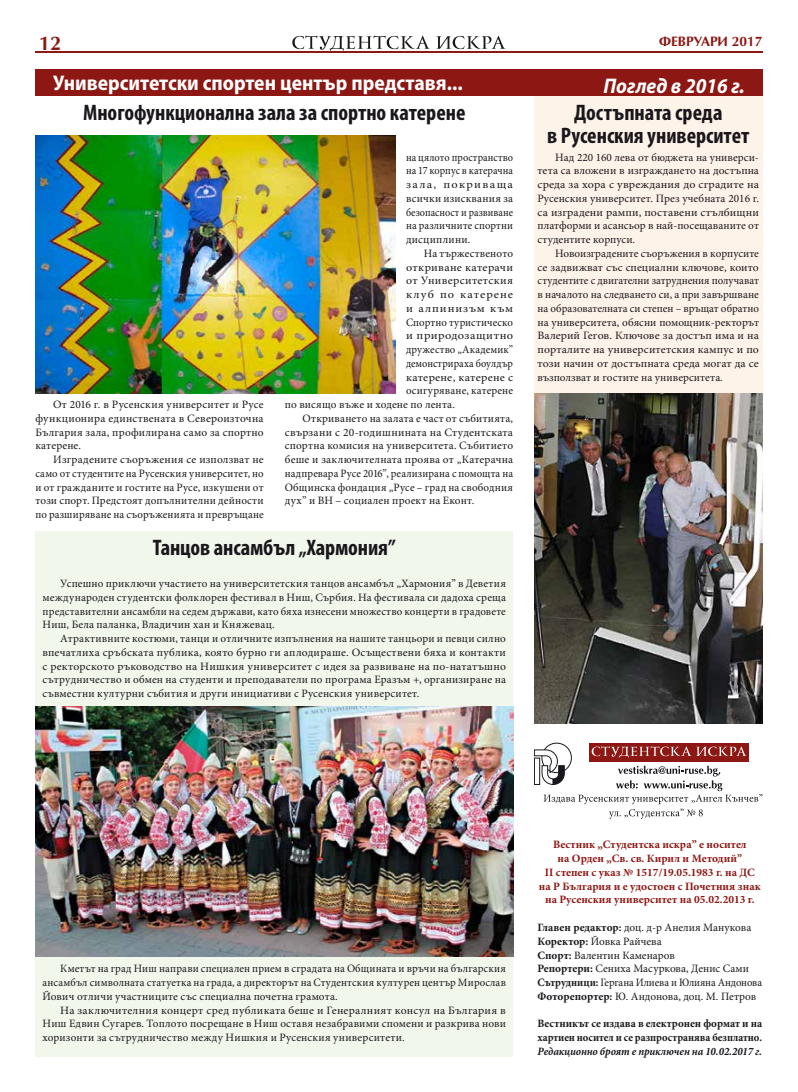
<style>
.page{position:relative;width:798px;height:1092px;background:#fff}
.page>*{position:absolute;margin:0;border:0;box-sizing:border-box;transform-origin:0 0}
.t1{font:700 condensed 22.5px/23.8px "Myriad Pro";color:#1a171c;text-align:center}
.t2{font:700 semi-condensed 21.25px "Myriad Pro";color:#fff}
.t3{font:italic 700 semi-condensed 21.25px "Myriad Pro";color:#fff}
.t4{font:700 20px "AG Opus C";color:#8c1713}
.t5{font:700 13.75px "AG Opus C";color:#8c1713}
.t6{font:11.25px/13.8px "Minion Pro";letter-spacing:.015em;color:#1a171c;text-align:justify}
.t7{font:11.25px/13.8px "Minion Pro";letter-spacing:.015em;color:#1a171c;text-align:justify;scale:1.04 1}
.t8{font:700 11.25px/13.8px "Minion Pro";color:#8c1713;text-align:center}
.t9{font:11.25px/13.8px "Minion Pro";letter-spacing:.015em;color:#1a171c;text-align:justify;scale:.92 1}
.t10{font:700 11.25px/13.8px "Minion Pro";color:#1a171c}
.t11{font:11.25px "Minion Pro";letter-spacing:.015em;color:#1a171c;scale:.95 1}
.t12{font:italic 700 11.25px "Minion Pro";letter-spacing:-.005em;color:#1a171c;scale:.96 1}
.t13{font:11.25px "Minion Pro";letter-spacing:.015em;color:#1a171c;scale:1.07 1}
.t14{font:11.25px "Minion Pro";letter-spacing:.015em;color:#1a171c;scale:.96 1}
.t15{font:11.25px "Minion Pro";letter-spacing:.015em;color:#1a171c;scale:1.05 1}
.t16{font:11.25px "Minion Pro";letter-spacing:.035em;color:#1a171c;scale:1.1 1}
.t17{font:11.25px "Minion Pro";letter-spacing:.085em;color:#1a171c;scale:1.1 1}
.t18{font:11.25px "Minion Pro";letter-spacing:.075em;color:#1a171c;scale:1.1 1}
.s1{font-weight:700}
</style>
<div class="page">
<svg style="left:436px;top:36px;width:69px;height:13px"></svg>
<svg style="left:292px;top:35px;width:138px;height:17px"></svg>
<hr style="left:35px;top:52px;width:727px;height:1px;background:#8c1713">
<svg style="left:534px;top:742px;width:228px;height:76px"></svg>
<div style="left:35px;top:531px;width:478px;height:39px;background:#f2f7ec"></div>
<div style="left:35px;top:69px;width:727px;height:27px;background:#8c1713"></div>
<div style="left:534px;top:96px;width:228px;height:626px;background:#fef3e8"></div>
<img style="left:534px;top:393px;width:227px;height:330px">
<img style="left:35px;top:136px;width:360px;height:257px">
<div style="left:35px;top:563px;width:478px;height:493px;background:#f2f7ec"></div>
<img style="left:35px;top:706px;width:478px;height:250px">
<h3 class="t4" style="left:39px;top:31px;width:24px">12</h3>
<p class="t5" style="left:658px;top:33px;width:105px">ФЕВРУАРИ 2017</p>
<h2 class="t2" style="left:53px;top:70px;width:411px">Университетски спортен център представя...</h2>
<h2 class="t3" style="left:603px;top:72px;width:143px">Поглед в 2016 г.</h2>
<h1 class="t1" style="left:547px;top:100px;width:203px">Достъпната среда<br>в Русенския университет</h1>
<p class="t6" style="left:537px;top:150px;width:223px;text-indent:18px">Над 220 160 лева от бюджета на универси&shy;тета са вложени в изграждането на достъпна среда за хора с увреждания до сградите на Русенския университет. През учебната 2016 г. са изградени рампи, поставени стълбищни платформи и асансьор в най-посещаваните от студентите корпуси.</p>
<p class="t6" style="left:537px;top:246px;width:223px;text-indent:18px">Новоизградените съоръжения в корпусите се задвижват със специални ключове, които студентите с двигателни затруднения получават в началото на следването си, а при завършване на образователната си степен – връщат обратно на университета, обясни помощник-ректорът Валерий Гегов. Ключове за достъп има и на порталите на университетския кампус и по този начин от достъпната среда могат да се възползват и гостите на университета.</p>
<h1 class="t1" style="left:83px;top:100px;width:384px">Многофункционална зала за спортно катерене</h1>
<p class="t9" style="left:406px;top:150px;width:118px">на цялото пространство на 17 корпус в катерачна зала, покриваща всички изисквания за безопасност и развиване на различните спортни дисциплини.</p>
<p class="t6" style="left:423px;top:246px;width:91px">На тържественото</p>
<p class="t13" style="left:406px;top:259px;width:101px">откриване катерачи</p>
<p class="t15" style="left:406px;top:273px;width:103px">от Университетския</p>
<p class="t17" style="left:406px;top:287px;width:99px">клуб по катерене</p>
<p class="t18" style="left:406px;top:301px;width:99px">и алпинизъм към</p>
<p class="t14" style="left:406px;top:314px;width:113px">Спортно туристическо</p>
<p class="t16" style="left:406px;top:328px;width:99px">и природозащитно</p>
<p class="t11" style="left:406px;top:342px;width:114px">дружество „Академик”</p>
<p class="t9" style="left:406px;top:356px;width:118px">демонстрираха боулдър</p>
<p class="t13" style="left:406px;top:369px;width:101px">катерене, катерене с</p>
<p class="t6" style="left:406px;top:384px;width:108px">осигуряване, катерене</p>
<p class="t6" style="left:285px;top:398px;width:171px">по висящо въже и ходене по лента.</p>
<p class="t6" style="left:302px;top:411px;width:212px">Откриването на залата е част от събитията,</p>
<p class="t6" style="left:285px;top:425px;width:229px">свързани с 20-годишнината на Студентската</p>
<p class="t6" style="left:285px;top:439px;width:229px">спортна комисия на университета. Събитието</p>
<p class="t6" style="left:285px;top:453px;width:229px">беше и заключителната проява от „Катерачна</p>
<p class="t11" style="left:285px;top:466px;width:241px">надпревара Русе 2016”, реализирана с помощта на</p>
<p class="t6" style="left:285px;top:480px;width:229px">Общинска фондация „Русе – град на свободния</p>
<p class="t6" style="left:285px;top:494px;width:191px">дух” и ВН – социален проект на Еконт.</p>
<p class="t6" style="left:35px;top:398px;width:229px;text-indent:18px">От 2016 г. в Русенския университет и Русе функционира единствената в Североизточна България зала, профилирана само за спортно катерене.</p>
<p class="t6" style="left:35px;top:453px;width:229px;text-indent:18px">Изградените съоръжения се използват не само от студентите на Русенския университет, но и от гражданите и гостите на Русе, изкушени от този спорт. Предстоят допълнителни дейности по разширяване на съоръженията и превръщане</p>
<h1 class="t1" style="left:153px;top:535px;width:244px">Танцов ансамбъл „Хармония”</h1>
<p class="t6" style="left:43px;top:576px;width:465px;text-indent:18px">Успешно приключи участието на университетския танцов ансамбъл „Хармония” в Деветия международен студентски фолклорен фестивал в Ниш, Сърбия. На фестивала си дадоха среща представителни ансамбли на седем държави, като бяха изнесени множество концерти в градовете Ниш, Бела паланка, Владичин хан и Княжевац.</p>
<p class="t6" style="left:43px;top:631px;width:465px;text-indent:18px">Атрактивните костюми, танци и отличните изпълнения на нашите танцьори и певци силно впечатлиха сръбската публика, която бурно ги аплодираше. Осъществени бяха и контакти с ректорското ръководство на Нишкия университет с идея за развиване на по-нататъшно сътрудничество и обмен на студенти и преподаватели по програма Еразъм +, организиране на съвместни културни събития и други инициативи с Русенския университет.</p>
<p class="t6" style="left:43px;top:961px;width:464px;text-indent:18px">Кметът на град Ниш направи специален прием в сградата на Общината и връчи на българския ансамбъл символната статуетка на града, а директорът на Студентския културен център Мирослав Йович отличи участниците със специална почетна грамота.</p>
<p class="t7" style="left:43px;top:1003px;width:447px;text-indent:18px">На заключителния концерт сред публиката беше и Генералният консул на България в Ниш Едвин Сугарев. Топлото посрещане в Ниш оставя незабравими спомени и разкрива нови хоризонти за сътрудничество между Нишкия и Русенския университети.</p>
<p class="t8" style="left:538px;top:837px;width:223px">Вестник „Студентска искра” е носител<br>на Орден „Св. св. Кирил и Методий”<br>II степен с указ № 1517/19.05.1983 г. на ДС на Р България и е удостоен с Почетния знак на Русенския университет на 05.02.2013 г.</p>
<p class="t6" style="left:537px;top:920px;width:226px;text-align:left"><span class="s1">Главен редактор:</span> доц. д-р Анелия Манукова <span class="s1">Коректор:</span> Йовка Райчева<br><span class="s1">Спорт:</span> Валентин Каменаров<br><span class="s1">Репортери:</span> Сениха Масуркова, Денис Сами <span class="s1">Сътрудници:</span> Гергана Илиева и Юлияна Андонова <span class="s1">Фоторепортер:</span> Ю. Андонова, доц. М. Петров</p>
<p class="t10" style="left:537px;top:1016px;width:226px">Вестникът се издава в електронен формат и на хартиен носител и се разпространява безплатно.</p>
<p class="t12" style="left:537px;top:1043px;width:235px">Редакционно броят е приключен на 10.02.2017 г.</p>
</div>
